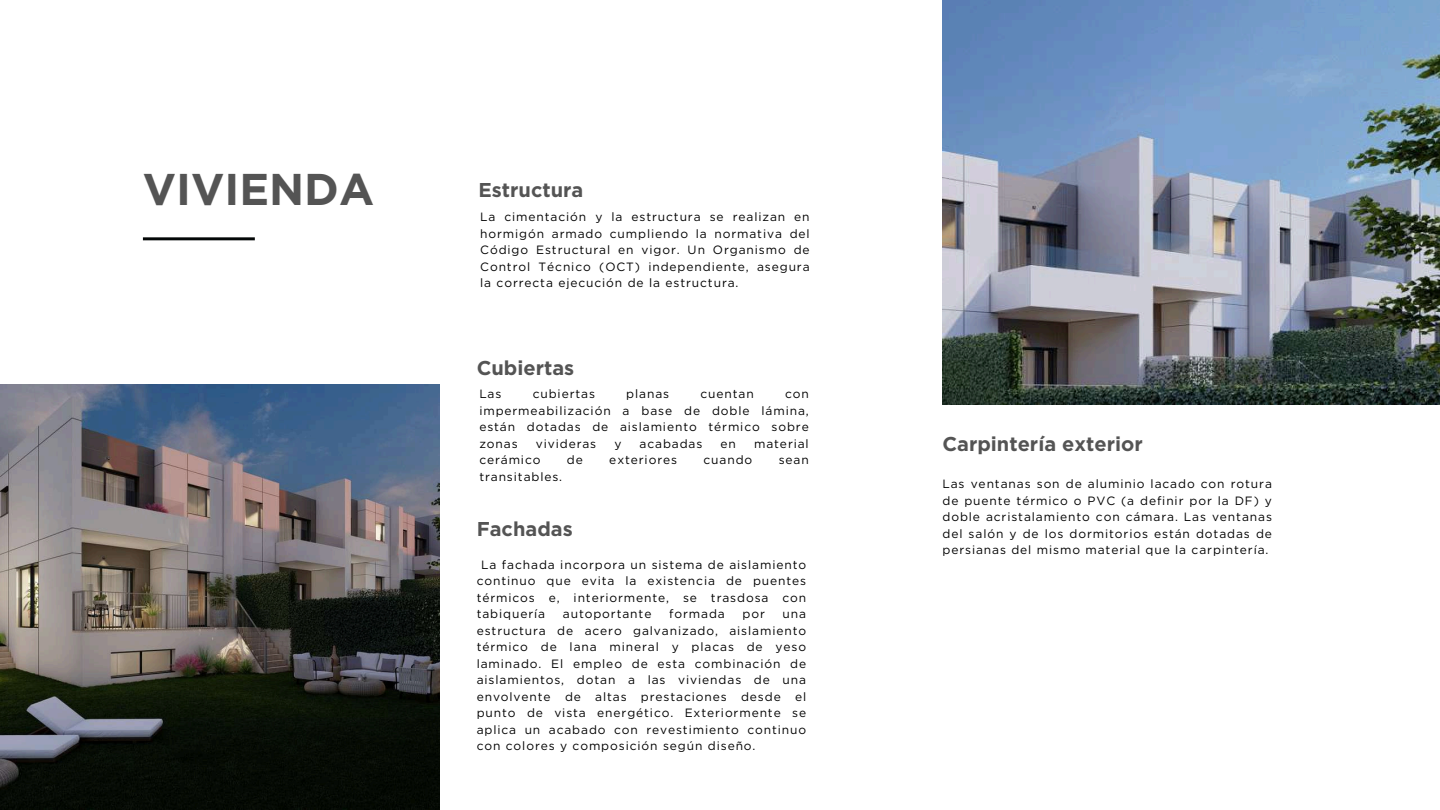
<style>
.page{position:relative;width:1440px;height:810px;background:#fff}
.page>*{position:absolute;margin:0;border:0;box-sizing:border-box;transform-origin:0 0}
.t1{font:700 44.4px "Gotham";color:#545454}
.t2{font:700 20px "Gotham";color:#545454}
.t3{font:12px/16.5px "Gotham";letter-spacing:.075em;color:#000;text-align:justify}
</style>
<div class="page">
<img style="left:0;top:385px;width:440px;height:425px">
<hr style="left:143px;top:237px;width:112px;height:3px;background:#040707">
<img style="left:942px;top:0;width:498px;height:405px">
<h1 class="t1" style="left:143px;top:162px;width:233px">VIVIENDA</h1>
<h2 class="t2" style="left:478px;top:178px;width:106px">Estructura</h2>
<p class="t3" style="left:480px;top:209px;width:331px">La cimentación y la estructura se realizan en hormigón armado cumpliendo la normativa del Código Estructural en vigor. Un Organismo de Control Técnico (OCT) independiente, asegura la correcta ejecución de la estructura.</p>
<h2 class="t2" style="left:477px;top:356px;width:99px">Cubiertas</h2>
<p class="t3" style="left:479px;top:386px;width:24px">Las</p>
<p class="t3" style="left:533px;top:386px;width:64px">cubiertas</p>
<p class="t3" style="left:626px;top:386px;width:44px">planas</p>
<p class="t3" style="left:700px;top:386px;width:55px">cuentan</p>
<p class="t3" style="left:479px;top:386px;width:331px;text-indent:306px">con impermeabilización a base de doble lámina, están dotadas de aislamiento térmico sobre zonas</p>
<p class="t3" style="left:536px;top:435px;width:62px">vivideras</p>
<p class="t3" style="left:614px;top:435px;width:9px">y</p>
<p class="t3" style="left:640px;top:435px;width:64px">acabadas</p>
<p class="t3" style="left:721px;top:435px;width:17px">en</p>
<p class="t3" style="left:754px;top:435px;width:56px">material</p>
<p class="t3" style="left:479px;top:452px;width:63px">cerámico</p>
<p class="t3" style="left:567px;top:452px;width:17px">de</p>
<p class="t3" style="left:609px;top:452px;width:69px">exteriores</p>
<p class="t3" style="left:703px;top:452px;width:50px">cuando</p>
<p class="t3" style="left:779px;top:452px;width:32px">sean</p>
<p class="t3" style="left:479px;top:468px;width:84px">transitables.</p>
<h2 class="t2" style="left:477px;top:517px;width:98px">Fachadas</h2>
<p class="t3" style="left:477px;top:556px;width:331px;text-indent:5px">La fachada incorpora un sistema de aislamiento continuo que evita la existencia de puentes térmicos e, interiormente, se trasdosa con tabiquería</p>
<p class="t3" style="left:563px;top:605px;width:90px">autoportante</p>
<p class="t3" style="left:669px;top:605px;width:57px">formada</p>
<p class="t3" style="left:743px;top:605px;width:24px">por</p>
<p class="t3" style="left:477px;top:605px;width:331px;text-indent:306px">una estructura de acero galvanizado, aislamiento térmico de lana mineral y placas de yeso laminado. El empleo de esta combinación de aislamientos, dotan a las viviendas de una envolvente de altas prestaciones desde el punto de vista energético. Exteriormente se aplica un acabado con revestimiento continuo con colores y composición según diseño.</p>
<h2 class="t2" style="left:942px;top:431px;width:202px">Carpintería exterior</h2>
<p class="t3" style="left:942px;top:476px;width:331px">Las ventanas son de aluminio lacado con rotura de puente térmico o PVC (a definir por la DF) y doble acristalamiento con cámara. Las ventanas del salón y de los dormitorios están dotadas de persianas del mismo material que la carpintería.</p>
</div>
